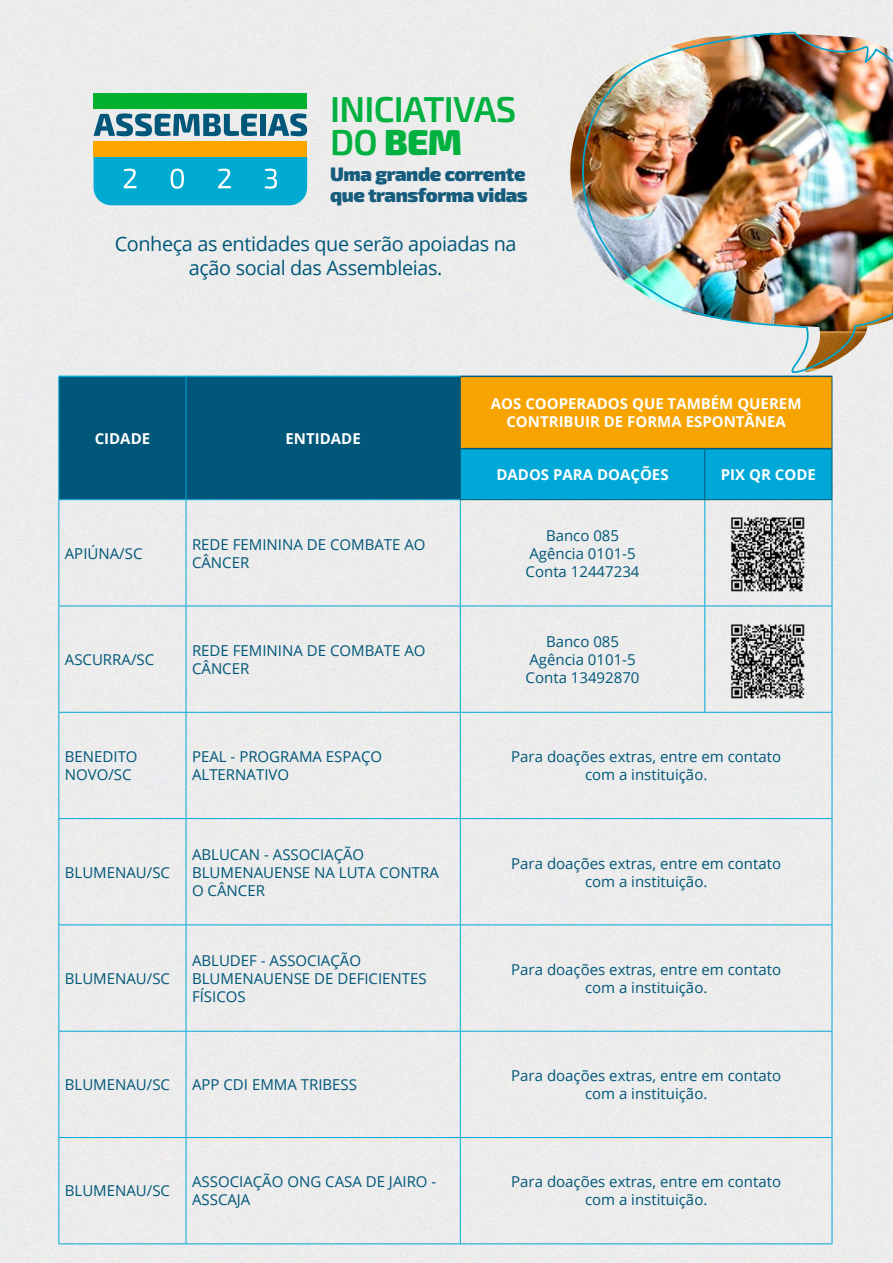
<style>
.page{position:relative;width:893px;height:1263px;background:#ececec}
.page>*{position:absolute;margin:0;border:0;box-sizing:border-box;transform-origin:0 0}
.t1{font:600 36px/33px "Exo 2";letter-spacing:-.02em;color:#00b140}
.t2{font:19.8px/23.9px "Open Sans";letter-spacing:-.02em;color:#005779;text-align:center}
.t3{font:900 19.5px/21.3px "Exo 2";letter-spacing:-.02em;color:#165c7d}
.t4{font:15px/18px "Open Sans";color:#005779}
.t5{font:700 15px/18px "Open Sans";color:#fff;text-align:center}
.s1{font-weight:900}
</style>
<div class="page">
<div style="left:94px;top:94px;width:213px;height:15px;background:#00b130"></div>
<div style="left:94px;top:142px;width:213px;height:15px;background:#ffa500"></div>
<div style="left:94px;top:157px;width:213px;height:48px;background:#00aad1"></div>
<svg style="left:94px;top:113px;width:163px;height:23px;background:#6496a9"></svg>
<div style="left:260px;top:114px;width:6px;height:22px;background:#005779"></div>
<svg style="left:268px;top:113px;width:39px;height:23px"></svg>
<div style="left:59px;top:377px;width:401px;height:122px;background:#005779"></div>
<div style="left:460px;top:376px;width:372px;height:73px;background:#f7a400"></div>
<div style="left:461px;top:449px;width:371px;height:50px;background:#00a8d7"></div>
<hr style="left:58px;top:376px;width:128px;height:1px;background:#00a8d7">
<hr style="left:186px;top:376px;width:274px;height:1px;background:#00a8d7">
<hr style="left:58px;top:377px;width:1px;height:72px;background:#00a8d7">
<hr style="left:186px;top:377px;width:1px;height:72px;background:#00a8d7">
<hr style="left:58px;top:449px;width:1px;height:50px;background:#00a8d7">
<hr style="left:186px;top:449px;width:1px;height:50px;background:#00a8d7">
<hr style="left:58px;top:499px;width:128px;height:1px;background:#00a8d7">
<hr style="left:58px;top:500px;width:1px;height:106px;background:#00a8d7">
<hr style="left:186px;top:499px;width:274px;height:1px;background:#00a8d7">
<hr style="left:186px;top:500px;width:1px;height:106px;background:#00a8d7">
<hr style="left:460px;top:500px;width:1px;height:106px;background:#00a8d7">
<hr style="left:704px;top:500px;width:1px;height:106px;background:#00a8d7">
<hr style="left:832px;top:500px;width:1px;height:106px;background:#00a8d7">
<hr style="left:58px;top:606px;width:128px;height:1px;background:#00a8d7">
<hr style="left:58px;top:606px;width:1px;height:106px;background:#00a8d7">
<hr style="left:186px;top:606px;width:274px;height:1px;background:#00a8d7">
<hr style="left:186px;top:606px;width:1px;height:106px;background:#00a8d7">
<hr style="left:460px;top:606px;width:245px;height:1px;background:#00a8d7">
<hr style="left:460px;top:606px;width:1px;height:106px;background:#00a8d7">
<hr style="left:705px;top:606px;width:127px;height:1px;background:#00a8d7">
<hr style="left:704px;top:606px;width:1px;height:106px;background:#00a8d7">
<hr style="left:832px;top:606px;width:1px;height:106px;background:#00a8d7">
<hr style="left:58px;top:712px;width:128px;height:1px;background:#00a8d7">
<hr style="left:58px;top:713px;width:1px;height:105px;background:#00a8d7">
<hr style="left:186px;top:712px;width:274px;height:1px;background:#00a8d7">
<hr style="left:186px;top:713px;width:1px;height:105px;background:#00a8d7">
<hr style="left:460px;top:712px;width:245px;height:1px;background:#00a8d7">
<hr style="left:460px;top:713px;width:1px;height:105px;background:#00a8d7">
<hr style="left:705px;top:712px;width:127px;height:1px;background:#00a8d7">
<hr style="left:832px;top:713px;width:1px;height:105px;background:#00a8d7">
<hr style="left:58px;top:818px;width:128px;height:1px;background:#00a8d7">
<hr style="left:58px;top:819px;width:1px;height:105px;background:#00a8d7">
<hr style="left:186px;top:818px;width:274px;height:1px;background:#00a8d7">
<hr style="left:186px;top:819px;width:1px;height:105px;background:#00a8d7">
<hr style="left:460px;top:818px;width:245px;height:1px;background:#00a8d7">
<hr style="left:460px;top:819px;width:1px;height:105px;background:#00a8d7">
<hr style="left:705px;top:818px;width:127px;height:1px;background:#00a8d7">
<hr style="left:832px;top:819px;width:1px;height:105px;background:#00a8d7">
<hr style="left:58px;top:924px;width:128px;height:1px;background:#00a8d7">
<hr style="left:58px;top:925px;width:1px;height:106px;background:#00a8d7">
<hr style="left:186px;top:924px;width:274px;height:1px;background:#00a8d7">
<hr style="left:186px;top:925px;width:1px;height:106px;background:#00a8d7">
<hr style="left:460px;top:924px;width:245px;height:1px;background:#00a8d7">
<hr style="left:460px;top:925px;width:1px;height:106px;background:#00a8d7">
<hr style="left:705px;top:924px;width:127px;height:1px;background:#00a8d7">
<hr style="left:832px;top:925px;width:1px;height:106px;background:#00a8d7">
<hr style="left:58px;top:1031px;width:128px;height:1px;background:#00a8d7">
<hr style="left:58px;top:1031px;width:1px;height:106px;background:#00a8d7">
<hr style="left:186px;top:1031px;width:274px;height:1px;background:#00a8d7">
<hr style="left:186px;top:1031px;width:1px;height:106px;background:#00a8d7">
<hr style="left:460px;top:1031px;width:245px;height:1px;background:#00a8d7">
<hr style="left:460px;top:1031px;width:1px;height:106px;background:#00a8d7">
<hr style="left:705px;top:1031px;width:127px;height:1px;background:#00a8d7">
<hr style="left:832px;top:1031px;width:1px;height:106px;background:#00a8d7">
<hr style="left:58px;top:1137px;width:128px;height:1px;background:#00a8d7">
<hr style="left:58px;top:1138px;width:1px;height:105px;background:#00a8d7">
<hr style="left:186px;top:1137px;width:274px;height:1px;background:#00a8d7">
<hr style="left:186px;top:1138px;width:1px;height:105px;background:#00a8d7">
<hr style="left:460px;top:1137px;width:245px;height:1px;background:#00a8d7">
<hr style="left:460px;top:1138px;width:1px;height:105px;background:#00a8d7">
<hr style="left:705px;top:1137px;width:127px;height:1px;background:#00a8d7">
<hr style="left:832px;top:1138px;width:1px;height:105px;background:#00a8d7">
<hr style="left:58px;top:1243px;width:128px;height:1px;background:#00a8d7">
<hr style="left:186px;top:1243px;width:274px;height:1px;background:#00a8d7">
<hr style="left:460px;top:1243px;width:245px;height:1px;background:#00a8d7">
<hr style="left:705px;top:1243px;width:127px;height:1px;background:#00a8d7">
<hr style="left:460px;top:376px;width:245px;height:1px;background:#005779">
<hr style="left:705px;top:376px;width:127px;height:1px;background:#005779">
<hr style="left:461px;top:448px;width:244px;height:1px;background:#005779">
<hr style="left:705px;top:448px;width:127px;height:1px;background:#005779">
<hr style="left:460px;top:377px;width:1px;height:72px;background:#005779">
<hr style="left:832px;top:377px;width:1px;height:72px;background:#005779">
<hr style="left:460px;top:449px;width:1px;height:50px;background:#005779">
<hr style="left:704px;top:449px;width:1px;height:50px;background:#005779">
<hr style="left:832px;top:449px;width:1px;height:50px;background:#005779">
<hr style="left:460px;top:499px;width:245px;height:1px;background:#005779">
<hr style="left:705px;top:499px;width:127px;height:1px;background:#005779">
<img style="left:554px;top:31px;width:339px;height:344px">
<img style="left:727px;top:513px;width:81px;height:80px">
<img style="left:727px;top:620px;width:81px;height:80px">
<h1 class="t1" style="left:330px;top:94px;width:188px">INICIATIVAS<br>DO <span class="s1">BEM</span></h1>
<h3 class="t3" style="left:330px;top:163px;width:199px">Uma grande corrente que transforma vidas</h3>
<h2 class="t2" style="left:115px;top:231px;width:403px">Conheça as entidades que serão apoiadas na ação social das Assembleias.</h2>
<p class="t5" style="left:95px;top:429px;width:57px">CIDADE</p>
<p class="t5" style="left:286px;top:429px;width:77px">ENTIDADE</p>
<p class="t5" style="left:491px;top:394px;width:312px">AOS COOPERADOS QUE TAMBÉM QUEREM<br>CONTRIBUIR DE FORMA ESPONTÂNEA</p>
<p class="t5" style="left:496px;top:465px;width:174px">DADOS PARA DOAÇÕES</p>
<p class="t5" style="left:721px;top:465px;width:97px">PIX QR CODE</p>
<p class="t4" style="left:65px;top:544px;width:79px">APIÚNA/SC</p>
<p class="t4" style="left:192px;top:535px;width:235px">REDE FEMININA DE COMBATE AO<br>CÂNCER</p>
<p class="t4" style="left:526px;top:526px;width:115px;text-align:center">Banco 085<br>Agência 0101-5<br>Conta 12447234</p>
<p class="t4" style="left:65px;top:650px;width:91px">ASCURRA/SC</p>
<p class="t4" style="left:192px;top:641px;width:235px">REDE FEMININA DE COMBATE AO<br>CÂNCER</p>
<p class="t4" style="left:526px;top:632px;width:115px;text-align:center">Banco 085<br>Agência 0101-5<br>Conta 13492870</p>
<p class="t4" style="left:65px;top:747px;width:74px">BENEDITO<br>NOVO/SC</p>
<p class="t4" style="left:192px;top:747px;width:192px">PEAL - PROGRAMA ESPAÇO<br>ALTERNATIVO</p>
<p class="t4" style="left:511px;top:747px;width:271px;text-align:center">Para doações extras, entre em contato com a instituição.</p>
<p class="t4" style="left:65px;top:863px;width:107px">BLUMENAU/SC</p>
<p class="t4" style="left:192px;top:845px;width:248px">ABLUCAN - ASSOCIAÇÃO<br>BLUMENAUENSE NA LUTA CONTRA<br>O CÂNCER</p>
<p class="t4" style="left:511px;top:854px;width:271px;text-align:center">Para doações extras, entre em contato com a instituição.</p>
<p class="t4" style="left:65px;top:969px;width:107px">BLUMENAU/SC</p>
<p class="t4" style="left:192px;top:951px;width:236px">ABLUDEF - ASSOCIAÇÃO<br>BLUMENAUENSE DE DEFICIENTES<br>FÍSICOS</p>
<p class="t4" style="left:511px;top:960px;width:271px;text-align:center">Para doações extras, entre em contato com a instituição.</p>
<p class="t4" style="left:65px;top:1075px;width:107px">BLUMENAU/SC</p>
<p class="t4" style="left:192px;top:1075px;width:167px">APP CDI EMMA TRIBESS</p>
<p class="t4" style="left:511px;top:1066px;width:271px;text-align:center">Para doações extras, entre em contato com a instituição.</p>
<p class="t4" style="left:65px;top:1181px;width:107px">BLUMENAU/SC</p>
<p class="t4" style="left:192px;top:1172px;width:246px">ASSOCIAÇÃO ONG CASA DE JAIRO -<br>ASSCAJA</p>
<p class="t4" style="left:511px;top:1172px;width:271px;text-align:center">Para doações extras, entre em contato com a instituição.</p>
</div>
